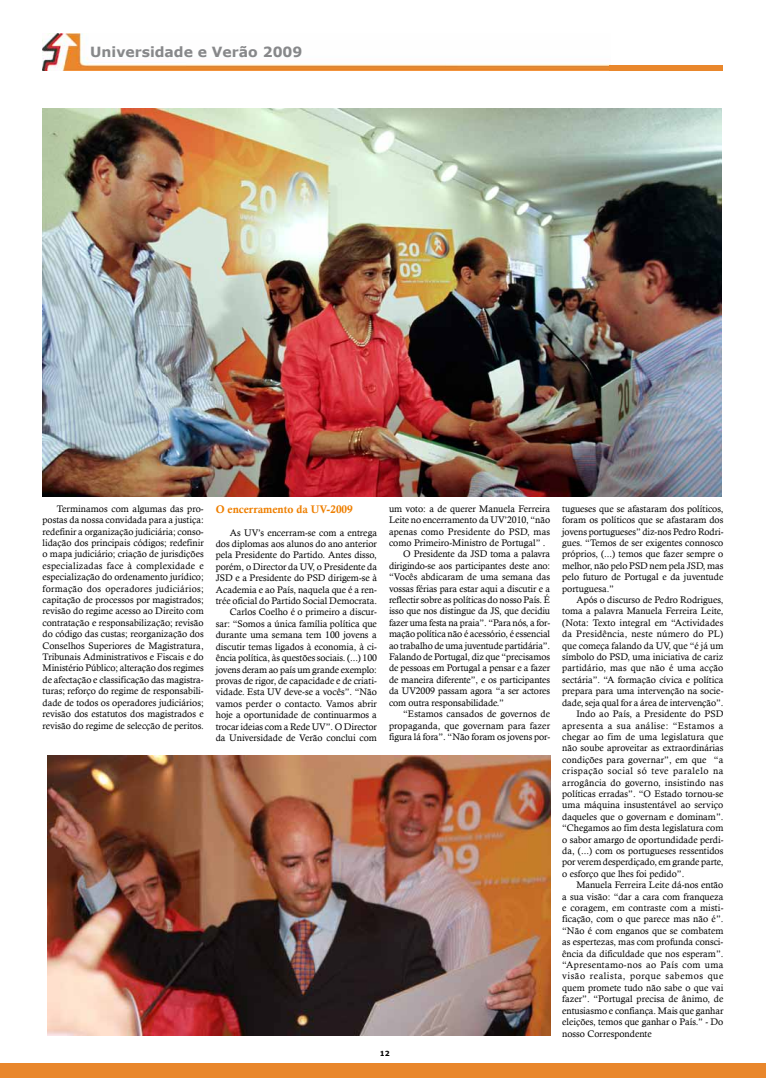
<style>
.page{position:relative;width:766px;height:1078px;background:#fff}
.page>*{position:absolute;margin:0;border:0;box-sizing:border-box;transform-origin:0 0}
.t1{font:700 14px "Verdana";color:#87888a}
.t2{font:11px "Calis MT Bol";color:#ee7f00}
.t3{font:9.5px/11.4px "Calisto";color:#000;text-align:justify}
.t4{font:9.5px "Calisto";letter-spacing:.02em;color:#000}
.t5{font:9.5px "Calisto";letter-spacing:.045em;color:#000}
.t6{font:9.5px "Calisto";letter-spacing:.04em;color:#000}
.t7{font:9.5px "Calisto";letter-spacing:.055em;color:#000}
.t8{font:9.5px "Calisto";letter-spacing:.035em;color:#000}
.t9{font:700 7px "Verdana";color:#000}
</style>
<div class="page">
<img style="left:43px;top:34px;width:567px;height:37px">
<div style="left:609px;top:66px;width:113px;height:5px;background:#e9872c"></div>
<div style="left:0;top:1063px;width:765px;height:14px;background:#e9872c"></div>
<img style="left:43px;top:108px;width:678px;height:388px">
<img style="left:47px;top:755px;width:503px;height:280px">
<h1 class="t1" style="left:90px;top:43px;width:214px">Universidade e Verão 2009</h1>
<p class="t3" style="left:43px;top:502px;width:163px;text-indent:14px">Terminamos com algumas das pro&shy;postas da nossa convidada para a justiça: redefinir a organização judiciária; conso&shy;lidação dos principais códigos; redefinir o mapa judiciário; criação de jurisdições especializadas face à complexidade e especialização do ordenamento jurídico; formação dos operadores judiciários; capitação de processos por magistrados; revisão do regime acesso ao Direito com contratação e responsabilização; revisão do código das custas; reorganização dos Conselhos Superiores de Magistratura, Tribunais Administrativos e Fiscais e do Ministério Público; alteração dos regimes de afectação e classificação das magistra&shy;turas; reforço do regime de responsabili&shy;dade de todos os operadores judiciários; revisão dos estatutos dos magistrados e revisão do regime de selecção de peritos.</p>
<p class="t2" style="left:216px;top:502px;width:138px">O encerramento da UV-2009</p>
<p class="t3" style="left:216px;top:526px;width:163px;text-align:right">As UV’s encerram-se com a entrega dos diplomas aos alunos do ano anterior pela Presidente do Partido. Antes disso, porém, o Director da UV, o Presidente da JSD e a Presidente do PSD dirigem-se à Academia e ao País, naquela que é a ren&shy;trée oficial do Partido Social Democrata.<br>Carlos Coelho é o primeiro a discur&shy;sar: “Somos a única família política que durante uma semana tem 100 jovens a discutir temas ligados à economia, à ci&shy;ência política, às questões sociais. (...) 100 jovens deram ao país um grande exemplo: provas de rigor, de capacidade e de criati&shy;vidade. Esta UV deve-se a vocês”. “Não vamos perder o contacto. Vamos abrir hoje a oportunidade de continuarmos a trocar ideias com a Rede UV”. O Director da Universidade de Verão conclui com</p>
<p class="t3" style="left:389px;top:502px;width:163px">um voto: a de querer Manuela Ferreira</p>
<p class="t3" style="left:389px;top:514px;width:163px">Leite no encerramento da UV’2010, “não</p>
<p class="t3" style="left:389px;top:525px;width:163px">apenas como Presidente do PSD, mas</p>
<p class="t3" style="left:389px;top:537px;width:158px">como Primeiro-Ministro de Portugal” .</p>
<p class="t3" style="left:403px;top:548px;width:148px">O Presidente da JSD toma a palavra</p>
<p class="t3" style="left:389px;top:559px;width:163px">dirigindo-se aos participantes deste ano:</p>
<p class="t3" style="left:389px;top:571px;width:162px">“Vocês abdicaram de uma semana das</p>
<p class="t3" style="left:389px;top:582px;width:163px">vossas férias para estar aqui a discutir e a</p>
<p class="t3" style="left:389px;top:594px;width:163px">reflectir sobre as políticas do nosso País. É</p>
<p class="t3" style="left:389px;top:605px;width:163px">isso que nos distingue da JS, que decidiu</p>
<p class="t3" style="left:389px;top:616px;width:163px">fazer uma festa na praia”. “Para nós, a for-</p>
<p class="t3" style="left:389px;top:628px;width:163px">mação política não é acessório, é essencial</p>
<p class="t3" style="left:389px;top:639px;width:163px">ao trabalho de uma juventude partidária”.</p>
<p class="t3" style="left:389px;top:651px;width:163px">Falando de Portugal, diz que “precisamos</p>
<p class="t3" style="left:389px;top:662px;width:163px">de pessoas em Portugal a pensar e a fazer</p>
<p class="t3" style="left:389px;top:673px;width:163px">de maneira diferente”, e os participantes</p>
<p class="t3" style="left:389px;top:685px;width:163px">da UV2009 passam agora “a ser actores</p>
<p class="t3" style="left:389px;top:696px;width:116px">com outra responsabilidade.”</p>
<p class="t3" style="left:403px;top:708px;width:148px">“Estamos cansados de governos de</p>
<p class="t3" style="left:389px;top:719px;width:163px">propaganda, que governam para fazer</p>
<p class="t3" style="left:389px;top:730px;width:163px">figura lá fora”. “Não foram os jovens por-</p>
<p class="t9" style="left:379px;top:1049px;width:11px">12</p>
<p class="t3" style="left:562px;top:502px;width:163px">tugueses que se afastaram dos políticos, foram os políticos que se afastaram dos jovens portugueses” diz-nos Pedro Rodri&shy;gues. “Temos de ser exigentes connosco próprios, (...) temos que fazer sempre o melhor, não pelo PSD nem pela JSD, mas pelo futuro de Portugal e da juventude portuguesa.”</p>
<p class="t3" style="left:576px;top:594px;width:148px">Após o discurso de Pedro Rodrigues,</p>
<p class="t3" style="left:562px;top:605px;width:163px">toma a palavra Manuela Ferreira Leite,</p>
<p class="t3" style="left:562px;top:616px;width:163px">(Nota: Texto integral em “Actividades</p>
<p class="t4" style="left:562px;top:628px;width:163px">da Presidência, neste número do PL)</p>
<p class="t3" style="left:562px;top:639px;width:163px">que começa falando da UV, que “é já um</p>
<p class="t3" style="left:562px;top:651px;width:163px">símbolo do PSD, uma iniciativa de cariz</p>
<p class="t4" style="left:562px;top:662px;width:163px">partidário, mas que não é uma acção</p>
<p class="t3" style="left:562px;top:673px;width:163px">sectária”. “A formação cívica e política</p>
<p class="t3" style="left:562px;top:685px;width:163px">prepara para uma intervenção na socie-</p>
<p class="t3" style="left:562px;top:696px;width:163px">dade, seja qual for a área de intervenção”.</p>
<p class="t3" style="left:576px;top:708px;width:148px">Indo ao País, a Presidente do PSD</p>
<p class="t6" style="left:562px;top:719px;width:163px">apresenta a sua análise: “Estamos a</p>
<p class="t4" style="left:562px;top:731px;width:163px">chegar ao fim de uma legislatura que</p>
<p class="t3" style="left:562px;top:742px;width:163px">não soube aproveitar as extraordinárias</p>
<p class="t3" style="left:562px;top:753px;width:163px">condições para governar”, em que “a</p>
<p class="t5" style="left:562px;top:765px;width:163px">crispação social só teve paralelo na</p>
<p class="t4" style="left:562px;top:776px;width:163px">arrogância do governo, insistindo nas</p>
<p class="t3" style="left:562px;top:787px;width:163px">políticas erradas”. “O Estado tornou-se</p>
<p class="t3" style="left:562px;top:799px;width:163px">uma máquina insustentável ao serviço</p>
<p class="t3" style="left:562px;top:810px;width:163px">daqueles que o governam e dominam”.</p>
<p class="t3" style="left:562px;top:822px;width:163px">“Chegamos ao fim desta legislatura com</p>
<p class="t3" style="left:562px;top:833px;width:163px">o sabor amargo de oportundidade perdi-</p>
<p class="t3" style="left:562px;top:844px;width:163px">da, (...) com os portugueses ressentidos</p>
<p class="t3" style="left:562px;top:856px;width:163px">por verem desperdiçado, em grande parte,</p>
<p class="t3" style="left:562px;top:867px;width:124px">o esforço que lhes foi pedido”.</p>
<p class="t3" style="left:576px;top:879px;width:148px">Manuela Ferreira Leite dá-nos então</p>
<p class="t3" style="left:562px;top:890px;width:163px">a sua visão: “dar a cara com franqueza</p>
<p class="t3" style="left:562px;top:901px;width:163px">e coragem, em contraste com a misti-</p>
<p class="t3" style="left:562px;top:913px;width:163px">ficação, com o que parece mas não é”.</p>
<p class="t3" style="left:562px;top:924px;width:163px">“Não é com enganos que se combatem</p>
<p class="t3" style="left:562px;top:936px;width:163px">as espertezas, mas com profunda consci-</p>
<p class="t3" style="left:562px;top:947px;width:163px">ência da dificuldade que nos esperam”.</p>
<p class="t8" style="left:562px;top:959px;width:163px">“Apresentamo-nos ao País com uma</p>
<p class="t7" style="left:562px;top:970px;width:163px">visão realista, porque sabemos que</p>
<p class="t3" style="left:562px;top:981px;width:163px">quem promete tudo não sabe o que vai</p>
<p class="t3" style="left:562px;top:993px;width:163px">fazer”. “Portugal precisa de ânimo, de</p>
<p class="t3" style="left:562px;top:1004px;width:163px">entusiasmo e confiança. Mais que ganhar</p>
<p class="t3" style="left:562px;top:1015px;width:163px">eleições, temos que ganhar o País.” - Do</p>
<p class="t3" style="left:562px;top:1027px;width:91px">nosso Correspondente</p>
</div>
